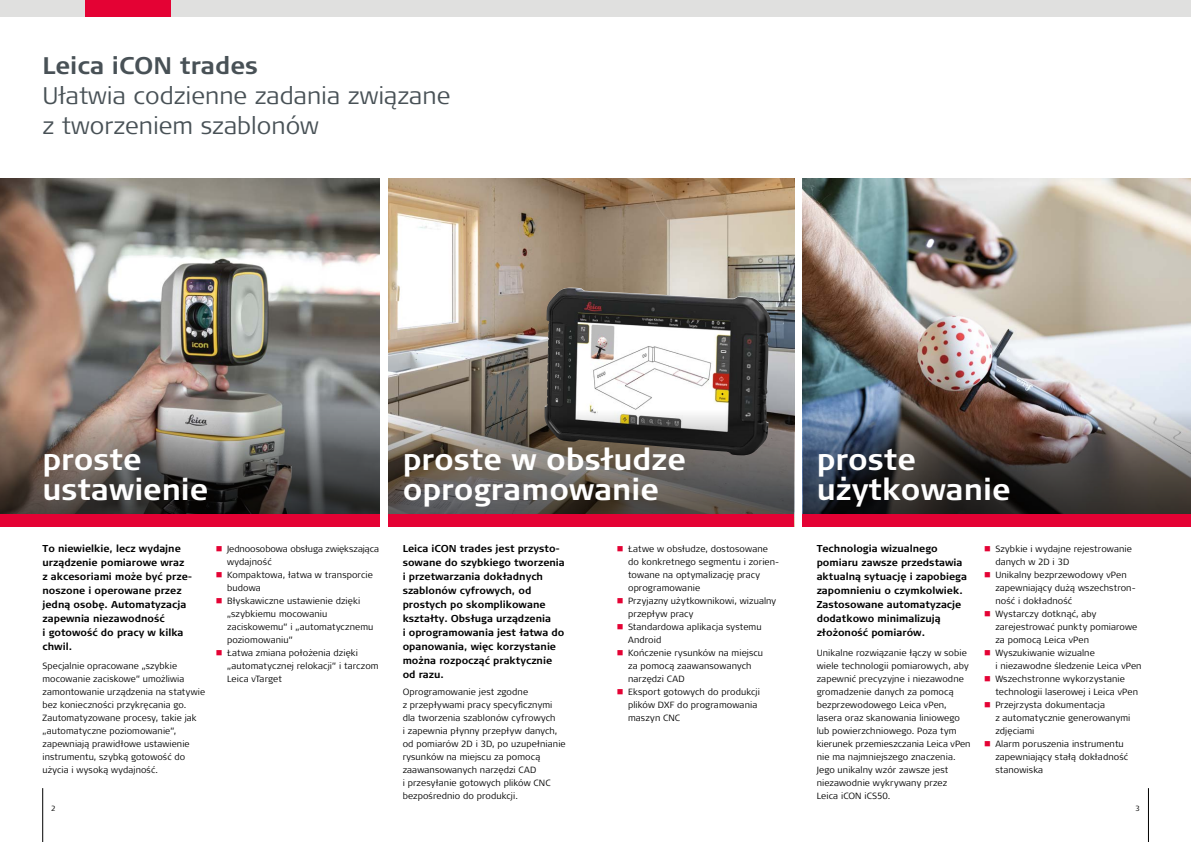
<style>
.page{position:relative;width:1191px;height:842px;background:#fff}
.page>*{position:absolute;margin:0;border:0;box-sizing:border-box;transform-origin:0 0}
.t1{font:700 30px/30px "Signa Pro";color:#fff}
.t2{font:300 24px/30px "Signa Pro";color:#485156}
.t3{font:700 24px "Signa Pro";color:#485156}
.t4{font:700 10px/14px "Signa Pro";color:#000}
.t5{font:300 9px/13px "Signa Pro";letter-spacing:.01em;color:#000}
.t6{font:300 7.5px "Signa Pro";color:#000}
.s1{color:#e40234}
</style>
<div class="page">
<div style="left:0;top:0;width:595px;height:17px;background:#e0e0df"></div>
<div style="left:595px;top:0;width:596px;height:17px;background:#e0e0df"></div>
<div style="left:85px;top:0;width:85px;height:17px;background:#e40234"></div>
<hr style="left:1148px;top:788px;width:1px;height:54px;background:#000">
<hr style="left:43px;top:788px;width:1px;height:54px;background:#000">
<img style="left:0;top:179px;width:380px;height:230px">
<img style="left:388px;top:179px;width:406px;height:230px">
<img style="left:802px;top:179px;width:389px;height:230px">
<img style="left:544px;top:288px;width:227px;height:121px">
<svg style="left:0;top:409px;width:380px;height:105px;background:#65605b"></svg>
<img style="left:802px;top:409px;width:389px;height:105px">
<svg style="left:388px;top:409px;width:406px;height:105px;background:#635e59"></svg>
<div style="left:0;top:514px;width:380px;height:12px;background:#e40234"></div>
<div style="left:388px;top:514px;width:406px;height:12px;background:#e40234"></div>
<div style="left:802px;top:514px;width:389px;height:12px;background:#e40234"></div>
<h2 class="t3" style="left:43px;top:49px;width:217px">Leica iCON trades</h2>
<h2 class="t2" style="left:43px;top:80px;width:409px">Ułatwia codzienne zadania związane z tworzeniem szablonów</h2>
<h1 class="t1" style="left:42px;top:443px;width:167px">proste ustawienie</h1>
<h1 class="t1" style="left:403px;top:443px;width:285px">proste w obsłudze oprogramowanie</h1>
<h1 class="t1" style="left:816px;top:443px;width:195px">proste użytkowanie</h1>
<p class="t4" style="left:43px;top:541px;width:151px">To niewielkie, lecz wydajne urządzenie pomiarowe wraz<br>z akcesoriami może być prze&shy;noszone i operowane przez jedną osobę. Automatyzacja zapewnia niezawodność<br>i gotowość do pracy w kilka chwil.</p>
<p class="t5" style="left:43px;top:659px;width:164px">Specjalnie opracowane „szybkie mocowanie zaciskowe” umożliwia zamontowanie urządzenia na statywie bez konieczności przykręcania go.<br>Zautomatyzowane procesy, takie jak „automatyczne poziomowanie”, zapewniają prawidłowe ustawienie instrumentu, szybką gotowość do użycia i wysoką wydajność.</p>
<p class="t5" style="left:227px;top:542px;width:153px;text-indent:-11px"><span class="s1">■</span> Jednoosobowa obsługa zwiększająca wydajność</p>
<p class="t5" style="left:227px;top:568px;width:147px;text-indent:-11px"><span class="s1">■</span> Kompaktowa, łatwa w transporcie budowa</p>
<p class="t5" style="left:227px;top:594px;width:148px;text-indent:-11px"><span class="s1">■</span> Błyskawiczne ustawienie dzięki „szybkiemu mocowaniu zaciskowemu” i „automatycznemu poziomowaniu”</p>
<p class="t5" style="left:227px;top:646px;width:153px;text-indent:-11px"><span class="s1">■</span> Łatwa zmiana położenia dzięki „automatycznej relokacji” i tarczom<br>Leica vTarget</p>
<p class="t4" style="left:403px;top:541px;width:164px">Leica iCON trades jest przysto&shy;sowane do szybkiego tworzenia i przetwarzania dokładnych szablonów cyfrowych, od prostych po skomplikowane kształty. Obsługa urządzenia<br>i oprogramowania jest łatwa do opanowania, więc korzystanie można rozpocząć praktycznie od razu.</p>
<p class="t5" style="left:403px;top:685px;width:165px">Oprogramowanie jest zgodne<br>z przepływami pracy specyficznymi dla tworzenia szablonów cyfrowych<br>i zapewnia płynny przepływ danych, od pomiarów 2D i 3D, po uzupełnianie rysunków na miejscu za pomocą zaawansowanych narzędzi CAD<br>i przesyłanie gotowych plików CNC bezpośrednio do produkcji.</p>
<p class="t5" style="left:628px;top:542px;width:153px;text-indent:-11px"><span class="s1">■</span> Łatwe w obsłudze, dostosowane do konkretnego segmentu i zorien&shy;towane na optymalizację pracy oprogramowanie</p>
<p class="t5" style="left:628px;top:594px;width:150px;text-indent:-11px"><span class="s1">■</span> Przyjazny użytkownikowi, wizualny przepływ pracy</p>
<p class="t5" style="left:628px;top:620px;width:135px;text-indent:-11px"><span class="s1">■</span> Standardowa aplikacja systemu<br>Android</p>
<p class="t5" style="left:628px;top:646px;width:136px;text-indent:-11px"><span class="s1">■</span> Kończenie rysunków na miejscu za pomocą zaawansowanych narzędzi CAD</p>
<p class="t5" style="left:628px;top:685px;width:133px;text-indent:-11px"><span class="s1">■</span> Eksport gotowych do produkcji plików DXF do programowania maszyn CNC</p>
<p class="t4" style="left:816px;top:541px;width:152px">Technologia wizualnego pomiaru zawsze przedstawia aktualną sytuację i zapobiega zapomnieniu o czymkolwiek.<br>Zastosowane automatyzacje dodatkowo minimalizują złożoność pomiarów.</p>
<p class="t5" style="left:816px;top:646px;width:155px">Unikalne rozwiązanie łączy w sobie wiele technologii pomiarowych, aby zapewnić precyzyjne i niezawodne gromadzenie danych za pomocą bezprzewodowego Leica vPen, lasera oraz skanowania liniowego lub powierzchniowego. Poza tym kierunek przemieszczania Leica vPen nie ma najmniejszego znaczenia.<br>Jego unikalny wzór zawsze jest niezawodnie wykrywany przez<br>Leica iCON iCS50.</p>
<p class="t5" style="left:995px;top:542px;width:138px;text-indent:-11px"><span class="s1">■</span> Szybkie i wydajne rejestrowanie danych w 2D i 3D</p>
<p class="t5" style="left:995px;top:568px;width:142px;text-indent:-11px"><span class="s1">■</span> Unikalny bezprzewodowy vPen zapewniający dużą wszechstron&shy;ność i dokładność</p>
<p class="t5" style="left:995px;top:607px;width:144px;text-indent:-11px"><span class="s1">■</span> Wystarczy dotknąć, aby zarejestrować punkty pomiarowe za pomocą Leica vPen</p>
<p class="t5" style="left:995px;top:646px;width:148px;text-indent:-11px"><span class="s1">■</span> Wyszukiwanie wizualne<br>i niezawodne śledzenie Leica vPen</p>
<p class="t5" style="left:995px;top:672px;width:144px;text-indent:-11px"><span class="s1">■</span> Wszechstronne wykorzystanie technologii laserowej i Leica vPen</p>
<p class="t5" style="left:995px;top:698px;width:137px;text-indent:-11px"><span class="s1">■</span> Przejrzysta dokumentacja<br>z automatycznie generowanymi zdjęciami</p>
<p class="t5" style="left:995px;top:737px;width:134px;text-indent:-11px"><span class="s1">■</span> Alarm poruszenia instrumentu zapewniający stałą dokładność stanowiska</p>
<p class="t6" style="left:51px;top:803px;width:6px">2</p>
<p class="t6" style="left:1135px;top:803px;width:6px">3</p>
</div>
